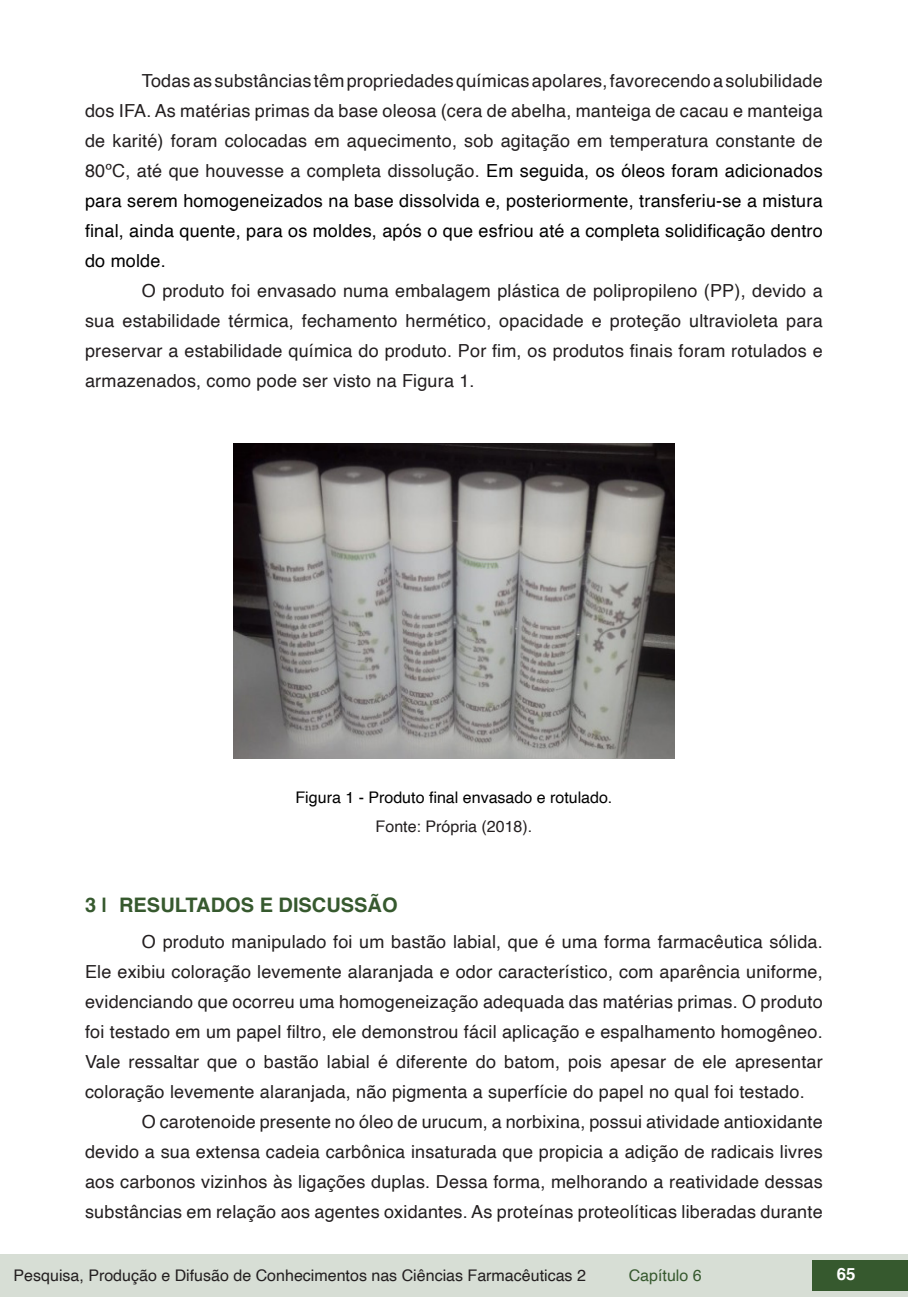
<style>
.page{position:relative;width:908px;height:1304px;background:#fff}
.page>*{position:absolute;margin:0;border:0;box-sizing:border-box;transform-origin:0 0}
.t1{font:700 20px "Helvetica";color:#36592e}
.txt{font:18px/30px "Helvetica";letter-spacing:.01em;color:#231f20;text-align:justify}
.t2{font:700 16.8px "Helvetica";color:#fff}
.fonte_tab_gra_imag{font:16px "Helvetica";color:#231f20}
.info_tab_graf_imag{font:16px "Helvetica";color:#000}
.t3{font:16px "Helvetica";color:#36592e}
.s1{color:#000}
</style>
<div class="page">
<div style="left:0;top:1254px;width:906px;height:43px;background:#d7ded5"></div>
<div style="left:812px;top:1261px;width:95px;height:30px;background:#36592e"></div>
<img style="left:233px;top:444px;width:441px;height:314px">
<p class="txt" style="left:85px;top:66px;width:738px;text-indent:57px">Todas as substâncias têm propriedades químicas apolares, favorecendo a solubilidade dos IFA. As matérias primas da base oleosa (cera de abelha, manteiga de cacau e manteiga de karité) foram colocadas em aquecimento, sob agitação em temperatura constante de 80ºC, até que houvesse a completa dissolução. <span class="s1">Em seguida, os óleos foram adicionados para serem homogeneizados na base dissolvida e, posteriormente, transferiu-se a mistura final, ainda quente, para os moldes, após o que esfriou até a completa solidificação dentro do molde.</span></p>
<p class="txt" style="left:85px;top:276px;width:738px;text-indent:57px">O produto foi envasado numa embalagem plástica de polipropileno (PP), devido a sua estabilidade térmica, fechamento hermético, opacidade e proteção ultravioleta para preservar a estabilidade química do produto. Por fim, os produtos finais foram rotulados e armazenados, como pode ser visto na Figura 1.</p>
<p class="info_tab_graf_imag" style="left:295px;top:785px;width:318px">Figura 1 - Produto final envasado e rotulado.</p>
<p class="fonte_tab_gra_imag" style="left:375px;top:814px;width:158px">Fonte: Própria (2018).</p>
<p class="t1" style="left:85px;top:889px;width:314px">3 | RESULTADOS E DISCUSSÃO</p>
<p class="txt" style="left:85px;top:927px;width:738px;text-indent:57px">O produto manipulado foi um bastão labial, que é uma forma farmacêutica sólida.<br>Ele exibiu coloração levemente alaranjada e odor característico, com aparência uniforme, evidenciando que ocorreu uma homogeneização adequada das matérias primas. O produto foi testado em um papel filtro, ele demonstrou fácil aplicação e espalhamento homogêneo.<br>Vale ressaltar que o bastão labial é diferente do batom, pois apesar de ele apresentar coloração levemente alaranjada, não pigmenta a superfície do papel no qual foi testado.</p>
<p class="txt" style="left:85px;top:1107px;width:738px;text-indent:57px">O carotenoide presente no óleo de urucum, a norbixina, possui atividade antioxidante devido a sua extensa cadeia carbônica insaturada que propicia a adição de radicais livres aos carbonos vizinhos às ligações duplas. Dessa forma, melhorando a reatividade dessas substâncias em relação aos agentes oxidantes. As proteínas proteolíticas liberadas durante</p>
<p class="fonte_tab_gra_imag" style="left:14px;top:1263px;width:573px">Pesquisa, Produção e Difusão de Conhecimentos nas Ciências Farmacêuticas 2</p>
<p class="t3" style="left:628px;top:1263px;width:74px">Capítulo 6</p>
<p class="t2" style="left:836px;top:1261px;width:20px">65</p>
</div>
